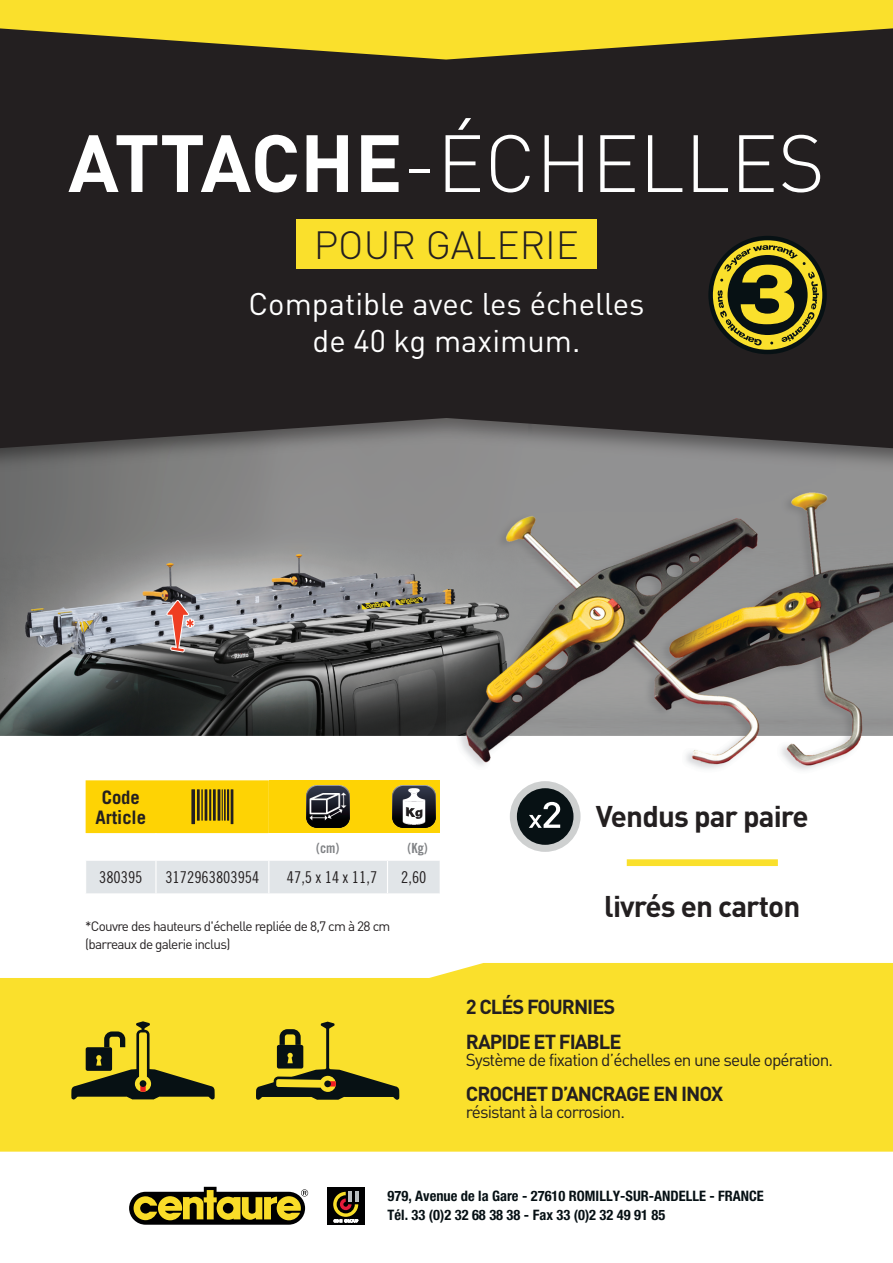
<style>
.page{position:relative;width:893px;height:1263px;background:#fff}
.page>*{position:absolute;margin:0;border:0;box-sizing:border-box;transform-origin:0 0}
.t1{font:300 79.8px "DIN";color:#fff}
.t2{font:300 38.85px "DIN";color:#231f20}
.t3{font:30.9px/37.2px "DIN";color:#fff;text-align:center}
.t4{font:700 29.55px "DIN";letter-spacing:-.03em;color:#231f20}
.t5{font:700 20.1px "DIN";letter-spacing:-.05em;color:#231f20}
.t6{font:700 18.6px/19.8px "Trade Gothic";color:#231f20;text-align:center}
.t7{font:17.25px "DIN";letter-spacing:-.05em;color:#231f20}
.t8{font:16.35px "Trade Gothic Cond Eighteen";color:#231f20}
.t9{font:700 condensed 14.4px/19.2px "Helvetica Neue";color:#061014}
.t10{font:13.95px "Trade Gothic Bold Cond Twenty";color:#808285}
.t11{font:13.5px/18.3px "DIN";letter-spacing:-.05em;color:#231f20}
.s1{font-weight:700}
</style>
<div class="page">
<img style="left:0;top:480px;width:893px;height:386px">
<div style="left:0;top:963px;width:893px;height:188px;background:#fae02c"></div>
<img style="left:0;top:448px;width:893px;height:32px">
<div style="left:0;top:60px;width:893px;height:388px;background:#231f20"></div>
<svg style="left:0;top:0;width:893px;height:60px;background:#c0ac28"></svg>
<svg style="left:256px;top:1022px;width:143px;height:78px;background:#af9f24"></svg>
<svg style="left:71px;top:1021px;width:144px;height:78px;background:#a99a23"></svg>
<div style="left:140px;top:1080px;width:6px;height:7px;background:#071114;border-radius:50%"></div>
<div style="left:387px;top:780px;width:53px;height:53px;background:#fed304"></div>
<div style="left:269px;top:780px;width:118px;height:53px;background:#fed304"></div>
<div style="left:387px;top:860px;width:53px;height:34px;background:#e1e5e8"></div>
<div style="left:269px;top:860px;width:118px;height:34px;background:#e1e5e8"></div>
<svg style="left:85px;top:780px;width:184px;height:114px"></svg>
<svg style="left:387px;top:833px;width:1px;height:26px"></svg>
<svg style="left:440px;top:833px;width:1px;height:26px"></svg>
<hr style="left:268px;top:861px;width:1px;height:32px;background:#fff">
<hr style="left:387px;top:861px;width:1px;height:32px;background:#fff">
<hr style="left:440px;top:861px;width:1px;height:32px;background:#fff">
<hr style="left:269px;top:893px;width:118px;height:1px;background:#fff">
<hr style="left:387px;top:893px;width:54px;height:1px;background:#fff">
<hr style="left:269px;top:859px;width:118px;height:2px;background:#fff">
<hr style="left:387px;top:859px;width:54px;height:2px;background:#fff">
<img style="left:307px;top:785px;width:42px;height:43px">
<img style="left:393px;top:785px;width:42px;height:43px">
<svg style="left:191px;top:789px;width:4px;height:35px"></svg>
<hr style="left:218px;top:789px;width:2px;height:32px;background:#231f20">
<hr style="left:197px;top:789px;width:3px;height:32px;background:#231f20">
<hr style="left:231px;top:789px;width:2px;height:35px;background:#231f20">
<hr style="left:227px;top:789px;width:2px;height:32px;background:#231f20">
<hr style="left:213px;top:789px;width:3px;height:32px;background:#231f20">
<hr style="left:209px;top:789px;width:2px;height:32px;background:#231f20">
<hr style="left:224px;top:789px;width:2px;height:32px;background:#231f20">
<hr style="left:205px;top:789px;width:2px;height:32px;background:#231f20">
<hr style="left:201px;top:789px;width:2px;height:32px;background:#231f20">
<hr style="left:222px;top:789px;width:1px;height:32px;background:#231f20">
<svg style="left:711px;top:238px;width:113px;height:114px"></svg>
<div style="left:708px;top:236px;width:119px;height:118px;border:4px solid #071114;border-radius:50%"></div>
<svg style="left:716px;top:243px;width:103px;height:104px;background:#7e7520"></svg>
<div style="left:296px;top:219px;width:301px;height:49px;background:#fae02c"></div>
<svg style="left:510px;top:781px;width:71px;height:71px"></svg>
<div style="left:517px;top:788px;width:56px;height:57px;background:#071114;border-radius:50%"></div>
<svg style="left:529px;top:802px;width:31px;height:26px"></svg>
<div style="left:627px;top:859px;width:151px;height:7px;background:#fae02c"></div>
<div style="left:129px;top:1192px;width:176px;height:33px;background:#000001;border-radius:16px"></div>
<svg style="left:134px;top:1189px;width:174px;height:31px"></svg>
<div style="left:327px;top:1187px;width:38px;height:38px;background:#000001"></div>
<svg style="left:333px;top:1192px;width:25px;height:30px"></svg>
<svg style="left:166px;top:600px;width:29px;height:52px;background:#bb8d8a"></svg>
<h1 class="t1" style="left:68px;top:114px;width:758px"><span class="s1">ATTACHE</span>-ÉCHELLES</h1>
<h2 class="t2" style="left:314px;top:221px;width:267px">POUR GALERIE</h2>
<h3 class="t3" style="left:248px;top:284px;width:397px">Compatible avec les échelles de 40 kg maximum.</h3>
<p class="t6" style="left:95px;top:787px;width:52px">Code<br>Article</p>
<p class="t8" style="left:99px;top:867px;width:45px">380395</p>
<p class="t8" style="left:165px;top:867px;width:95px">3172963803954</p>
<p class="t10" style="left:316px;top:839px;width:25px">(cm)</p>
<p class="t10" style="left:408px;top:839px;width:22px">(Kg)</p>
<p class="t8" style="left:287px;top:867px;width:92px">47,5 x 14 x 11,7</p>
<p class="t8" style="left:401px;top:867px;width:27px">2,60</p>
<p class="t11" style="left:85px;top:916px;width:307px">*Couvre des hauteurs d'échelle repliée de 8,7 cm à 28 cm (barreaux de galerie inclus)</p>
<h3 class="t4" style="left:596px;top:797px;width:215px">Vendus par paire</h3>
<h3 class="t4" style="left:604px;top:887px;width:198px">livrés en carton</h3>
<h3 class="t5" style="left:466px;top:993px;width:151px">2 CLÉS FOURNIES</h3>
<h3 class="t5" style="left:466px;top:1028px;width:157px">RAPIDE ET FIABLE</h3>
<p class="t7" style="left:466px;top:1049px;width:369px">Système de fixation d’échelles en une seule opération.</p>
<h3 class="t5" style="left:466px;top:1080px;width:259px">CROCHET D’ANCRAGE EN INOX</h3>
<p class="t7" style="left:466px;top:1101px;width:161px">résistant à la corrosion.</p>
<p class="t9" style="left:388px;top:1186px;width:378px">979, Avenue de la Gare - 27610 ROMILLY-SUR-ANDELLE - FRANCE<br>Tél. 33 (0)2 32 68 38 38 - Fax 33 (0)2 32 49 91 85</p>
</div>
